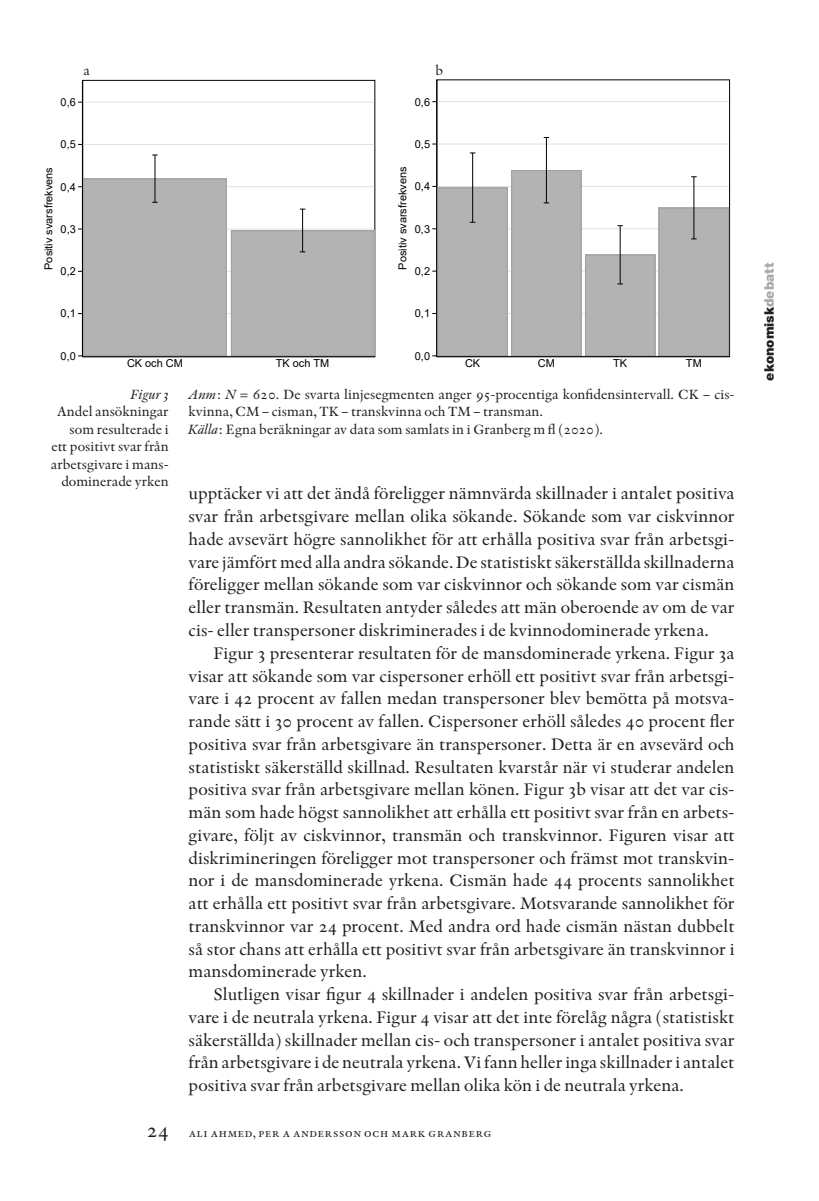
<style>
.page{position:relative;width:819px;height:1201px;background:#fff}
.page>*{position:absolute;margin:0;border:0;box-sizing:border-box;transform-origin:0 0}
.Artikel_bröd_indrag{font:17.5px/22.8px "Indigo Os F";color:#231f20;text-align:justify}
.Artikel_Källa{font:14px/17.5px "Indigo Os F";color:#231f20}
.Artikel_Marginaltext{font:14px/17.5px "Indigo Os F";color:#231f20;text-align:right}
.Artikel_Marginaltext-2{font:italic 14px "Indigo Os F";color:#231f20}
.t1{font:900 13.12px "Helvetica Neue";color:#231f20}
.t2{font:12.25px "Indigo SC";color:#231f20}
.t3{font:11.03px "Arial";color:#000}
.s1{font-style:italic}
.s2{font-size:21px}
.s3{color:#a8a9ad}
</style>
<div class="page">
<svg style="left:78px;top:79px;width:298px;height:279px"></svg>
<hr style="left:83px;top:355px;width:291px;height:1px;background:#e0e0e0">
<hr style="left:83px;top:313px;width:291px;height:1px;background:#e0e0e0">
<hr style="left:83px;top:271px;width:291px;height:1px;background:#e0e0e0">
<hr style="left:83px;top:228px;width:291px;height:1px;background:#e0e0e0">
<hr style="left:83px;top:186px;width:291px;height:1px;background:#e0e0e0">
<hr style="left:83px;top:144px;width:291px;height:1px;background:#e0e0e0">
<hr style="left:83px;top:102px;width:291px;height:1px;background:#e0e0e0">
<div style="left:83px;top:179px;width:143px;height:177px;background:#b3b3b3"></div>
<div style="left:83px;top:179px;width:143px;height:177px;border:1px solid #a0a0a0"></div>
<div style="left:231px;top:230px;width:143px;height:126px;background:#b3b3b3"></div>
<div style="left:231px;top:230px;width:143px;height:126px;border:1px solid #a0a0a0"></div>
<hr style="left:154px;top:155px;width:1px;height:47px;background:#000">
<hr style="left:302px;top:209px;width:1px;height:43px;background:#000">
<hr style="left:82px;top:80px;width:1px;height:277px;background:#000">
<hr style="left:82px;top:356px;width:293px;height:1px;background:#000">
<svg style="left:432px;top:79px;width:299px;height:279px"></svg>
<hr style="left:437px;top:355px;width:292px;height:1px;background:#e0e0e0">
<hr style="left:437px;top:313px;width:292px;height:1px;background:#e0e0e0">
<hr style="left:437px;top:271px;width:292px;height:1px;background:#e0e0e0">
<hr style="left:437px;top:228px;width:292px;height:1px;background:#e0e0e0">
<hr style="left:437px;top:186px;width:292px;height:1px;background:#e0e0e0">
<hr style="left:437px;top:143px;width:292px;height:1px;background:#e0e0e0">
<hr style="left:437px;top:101px;width:292px;height:1px;background:#e0e0e0">
<div style="left:437px;top:188px;width:70px;height:168px;background:#b3b3b3"></div>
<div style="left:437px;top:188px;width:70px;height:168px;border:1px solid #a0a0a0"></div>
<div style="left:511px;top:170px;width:70px;height:186px;background:#b3b3b3"></div>
<div style="left:511px;top:170px;width:70px;height:186px;border:1px solid #a0a0a0"></div>
<div style="left:585px;top:255px;width:70px;height:101px;background:#b3b3b3"></div>
<div style="left:585px;top:255px;width:70px;height:101px;border:1px solid #a0a0a0"></div>
<div style="left:658px;top:208px;width:71px;height:148px;background:#b3b3b3"></div>
<div style="left:658px;top:208px;width:71px;height:148px;border:1px solid #a0a0a0"></div>
<hr style="left:472px;top:153px;width:1px;height:69px;background:#000">
<hr style="left:546px;top:137px;width:1px;height:66px;background:#000">
<hr style="left:619px;top:226px;width:1px;height:58px;background:#000">
<hr style="left:693px;top:177px;width:1px;height:62px;background:#000">
<hr style="left:436px;top:80px;width:1px;height:277px;background:#000">
<hr style="left:436px;top:356px;width:293px;height:1px;background:#000">
<p class="Artikel_Källa" style="left:84px;top:62px;width:8px">a</p>
<p class="Artikel_Källa" style="left:435px;top:62px;width:9px">b</p>
<p class="t3" style="left:61px;top:94px;width:17px">0,6</p>
<p class="t3" style="left:415px;top:94px;width:17px">0,6</p>
<p class="t3" style="left:41px;top:270px;width:104px;rotate:-90deg">Positiv svarsfrekvens</p>
<p class="t3" style="left:61px;top:137px;width:17px">0,5</p>
<p class="t3" style="left:61px;top:179px;width:17px">0,4</p>
<p class="t3" style="left:61px;top:221px;width:17px">0,3</p>
<p class="t3" style="left:61px;top:264px;width:17px">0,2</p>
<p class="t3" style="left:395px;top:270px;width:104px;rotate:-90deg">Positiv svarsfrekvens</p>
<p class="t3" style="left:415px;top:136px;width:17px">0,5</p>
<p class="t3" style="left:415px;top:179px;width:17px">0,4</p>
<p class="t3" style="left:415px;top:221px;width:17px">0,3</p>
<p class="t3" style="left:415px;top:263px;width:17px">0,2</p>
<p class="t3" style="left:61px;top:306px;width:17px">0,1</p>
<p class="t3" style="left:415px;top:306px;width:17px">0,1</p>
<p class="t3" style="left:61px;top:348px;width:17px">0,0</p>
<p class="t3" style="left:127px;top:355px;width:57px">CK och CM</p>
<p class="t3" style="left:276px;top:355px;width:55px">TK och TM</p>
<p class="t3" style="left:415px;top:348px;width:17px">0,0</p>
<p class="t3" style="left:465px;top:355px;width:17px">CK</p>
<p class="t3" style="left:538px;top:355px;width:19px">CM</p>
<p class="t3" style="left:613px;top:355px;width:16px">TK</p>
<p class="t3" style="left:686px;top:355px;width:17px">TM</p>
<p class="Artikel_Marginaltext-2" style="left:131px;top:386px;width:39px">Figur 3</p>
<p class="Artikel_Marginaltext" style="left:51px;top:402px;width:119px">Andel ansökningar som resulterade i ett positivt svar från arbetsgivare i mans&shy;dominerade yrken</p>
<p class="Artikel_Källa" style="left:189px;top:385px;width:547px"><span class="s1">Anm</span>: <span class="s1">N</span> = 620. De svarta linjesegmenten anger 95-procentiga konfidensintervall. CK – cis&shy;kvinna, CM – cisman, TK – transkvinna och TM – transman.</p>
<p class="Artikel_Källa" style="left:189px;top:420px;width:416px"><span class="s1">Källa</span>: Egna beräkningar av data som samlats in i Granberg m fl (2020).</p>
<p class="Artikel_bröd_indrag" style="left:189px;top:482px;width:547px">upptäcker vi att det ändå föreligger nämnvärda skillnader i antalet positiva svar från arbetsgivare mellan olika sökande. Sökande som var ciskvinnor hade avsevärt högre sannolikhet för att erhålla positiva svar från arbetsgi&shy;vare jämfört med alla andra sökande. De statistiskt säkerställda skillnaderna föreligger mellan sökande som var ciskvinnor och sökande som var cismän eller transmän. Resultaten antyder således att män oberoende av om de var cis- eller transpersoner diskriminerades i de kvinnodominerade yrkena.</p>
<p class="Artikel_bröd_indrag" style="left:189px;top:641px;width:547px;text-indent:25px">Figur 3 presenterar resultaten för de mansdominerade yrkena. Figur 3a visar att sökande som var cispersoner erhöll ett positivt svar från arbetsgi&shy;vare i 42 procent av fallen medan transpersoner blev bemötta på motsva&shy;rande sätt i 30 procent av fallen. Cispersoner erhöll således 40 procent fler positiva svar från arbetsgivare än transpersoner. Detta är en avsevärd och statistiskt säkerställd skillnad. Resultaten kvarstår när vi studerar andelen positiva svar från arbetsgivare mellan könen. Figur 3b visar att det var cis&shy;män som hade högst sannolikhet att erhålla ett positivt svar från en arbets&shy;givare, följt av ciskvinnor, transmän och transkvinnor. Figuren visar att diskrimineringen föreligger mot transpersoner och främst mot transkvin&shy;nor i de mansdominerade yrkena. Cismän hade 44 procents sannolikhet att erhålla ett positivt svar från arbetsgivare. Motsvarande sannolikhet för transkvinnor var 24 procent. Med andra ord hade cismän nästan dubbelt så stor chans att erhålla ett positivt svar från arbetsgivare än transkvinnor i mansdominerade yrken.</p>
<p class="Artikel_bröd_indrag" style="left:189px;top:983px;width:547px;text-indent:25px">Slutligen visar figur 4 skillnader i andelen positiva svar från arbetsgi&shy;vare i de neutrala yrkena. Figur 4 visar att det inte förelåg några (statistiskt säkerställda) skillnader mellan cis- och transpersoner i antalet positiva svar från arbetsgivare i de neutrala yrkena. Vi fann heller inga skillnader i antalet positiva svar från arbetsgivare mellan olika kön i de neutrala yrkena.</p>
<p class="t2" style="left:147px;top:1125px;width:347px"><span class="s2">24</span> ali ahmed, per a andersson och mark granberg</p>
<p class="t1" style="left:761px;top:381px;width:119px;rotate:-90deg">ekonomisk<span class="s3">debatt</span></p>
</div>
